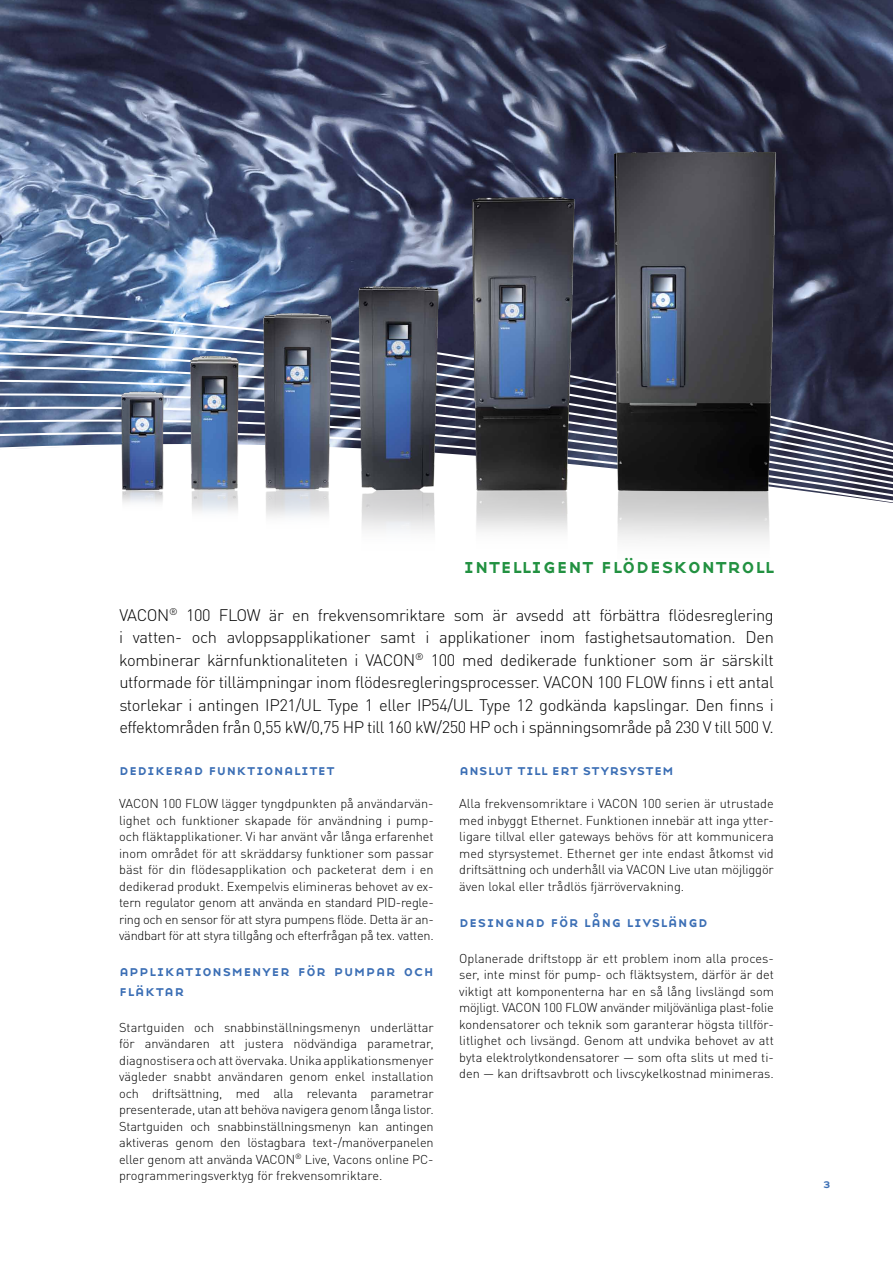
<style>
.page{position:relative;width:893px;height:1263px;background:#fff}
.page>*{position:absolute;margin:0;border:0;box-sizing:border-box;transform-origin:0 0}
.t1{font:21px "Base Nine SC";color:#229141}
.t2{font:300 16.5px/22.5px "DIN Pro";letter-spacing:-.03em;color:#000;text-align:justify}
.t3{font:15px/19.5px "Base Nine SC";letter-spacing:.01em;color:#3c6fb5}
.t4{font:300 12.75px/16.5px "DIN Pro";color:#000;text-align:justify}
.t5{font:12.75px "Base Nine SC";color:#3c6fb5}
</style>
<div class="page">
<svg style="left:0;top:0;width:893px;height:503px;background:#454d67"></svg>
<img style="left:49px;top:78px;width:829px;height:462px">
<h1 class="t1" style="left:463px;top:551px;width:312px">intelligent flödeskontroll</h1>
<p class="t2" style="left:119px;top:602px;width:656px">VACON<sup>®</sup> 100 FLOW är en frekvensomriktare som är avsedd att förbättra flödesreglering i vatten- och avloppsapplikationer samt i applikationer inom fastighetsautomation. Den kombinerar kärnfunktionaliteten i VACON<sup>®</sup> 100 med dedikerade funktioner som är särskilt utformade för tillämpningar inom flödesregleringsprocesser. VACON 100 FLOW finns i ett antal storlekar i antingen IP21/UL Type 1 eller IP54/UL Type 12 godkända kapslingar. Den finns i effektområden från 0,55 kW/0,75 HP till 160 kW/250 HP och i spänningsområde på 230 V till 500 V.</p>
<p class="t3" style="left:119px;top:760px;width:217px">dedikerad funktionalitet</p>
<p class="t4" style="left:119px;top:794px;width:316px">VACON 100 FLOW lägger tyngdpunkten på användarvän&shy;lighet och funktioner skapade för användning i pump&shy;och fläktapplikationer. Vi har använt vår långa erfarenhet inom området för att skräddarsy funktioner som passar bäst för din flödesapplikation och packeterat dem i en dedikerad produkt. Exempelvis elimineras behovet av ex&shy;tern regulator genom att använda en standard PID-regle&shy;ring och en sensor för att styra pumpens flöde. Detta är an&shy;vändbart för att styra tillgång och efterfrågan på tex. vatten.</p>
<p class="t3" style="left:119px;top:961px;width:316px">applikationsmenyer för pumpar och fläktar</p>
<p class="t4" style="left:119px;top:1017px;width:316px">Startguiden och snabbinställningsmenyn underlättar för användaren att justera nödvändiga parametrar, diagnostisera och att övervaka. Unika applikationsmenyer vägleder snabbt användaren genom enkel installation och driftsättning, med alla relevanta parametrar presenterade, utan att behöva navigera genom långa listor.<br>Startguiden och snabbinställningsmenyn kan antingen aktiveras genom den löstagbara text-/manöverpanelen eller genom att använda VACON<sup>®</sup> Live, Vacons online PC&shy;programmeringsverktyg för frekvensomriktare.</p>
<p class="t3" style="left:459px;top:760px;width:216px">anslut till ert styrsystem</p>
<p class="t4" style="left:459px;top:794px;width:316px">Alla frekvensomriktare i VACON 100 serien är utrustade med inbyggt Ethernet. Funktionen innebär att inga ytter&shy;ligare tillval eller gateways behövs för att kommunicera med styrsystemet. Ethernet ger inte endast åtkomst vid driftsättning och underhåll via VACON Live utan möjliggör även lokal eller trådlös fjärrövervakning.</p>
<p class="t3" style="left:459px;top:911px;width:250px">desingnad för lång livslängd</p>
<p class="t4" style="left:459px;top:948px;width:316px">Oplanerade driftstopp är ett problem inom alla proces&shy;ser, inte minst för pump- och fläktsystem, därför är det viktigt att komponenterna har en så lång livslängd som möjligt. VACON 100 Flow använder miljövänliga plast-folie kondensatorer och teknik som garanterar högsta tillför&shy;litlighet och livsängd. Genom att undvika behovet av att byta elektrolytkondensatorer — som ofta slits ut med ti&shy;den — kan driftsavbrott och livscykelkostnad minimeras.</p>
<p class="t5" style="left:823px;top:1174px;width:10px">3</p>
</div>
